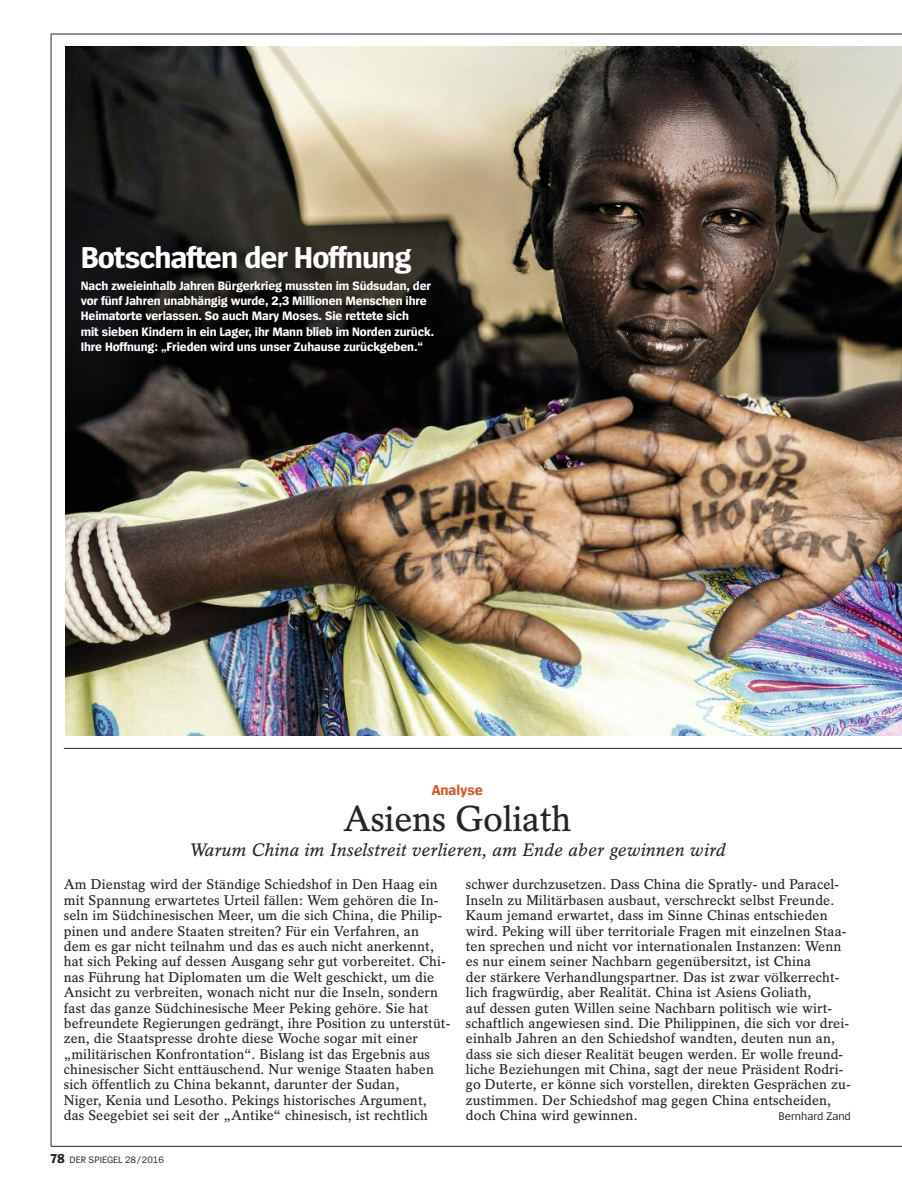
<style>
.page{position:relative;width:902px;height:1191px;background:#fff}
.page>*{position:absolute;margin:0;border:0;box-sizing:border-box;transform-origin:0 0}
.t1{font:600 36px "Spiegel Serif";letter-spacing:-.01em;color:#272627}
.t2{font:700 31.5px "Spiegel Sans";letter-spacing:-.03em;color:#fff}
.t3{font:italic 600 18px "Spiegel Serif";color:#272627}
.t4{font:700 15px "Spiegel Sans";letter-spacing:-.005em;color:#d3592c}
.t5{font:600 14.1px/15.3px "Spiegel Serif";letter-spacing:.005em;color:#272627}
.t6{font:700 12.75px/15.3px "Spiegel Sans";letter-spacing:-.01em;color:#fff}
.t7{font:11.7px "Spiegel Sans";color:#272627}
.t8{font:9.75px "Spiegel Sans";letter-spacing:-.005em;color:#272627}
.s1{font-weight:700;font-size:13.5px}
</style>
<div class="page">
<hr style="left:51px;top:34px;width:799px;height:1px;background:#272627">
<hr style="left:850px;top:34px;width:51px;height:1px;background:#272627">
<hr style="left:51px;top:34px;width:1px;height:1112px;background:#272627">
<hr style="left:51px;top:1146px;width:799px;height:1px;background:#272627">
<hr style="left:850px;top:1146px;width:51px;height:1px;background:#272627">
<img style="left:66px;top:47px;width:835px;height:688px">
<hr style="left:64px;top:748px;width:837px;height:1px;background:#272627">
<h2 class="t2" style="left:81px;top:246px;width:332px">Botschaften der Hoffnung</h2>
<p class="t6" style="left:81px;top:279px;width:355px">Nach zweieinhalb Jahren Bürgerkrieg mussten im Südsudan, der vor fünf Jahren unabhängig wurde, 2,3 Millionen Menschen ihre Heimatorte verlassen. So auch Mary Moses. Sie rettete sich<br>mit sieben Kindern in ein Lager, ihr Mann blieb im Norden zurück.<br>Ihre Hoffnung: „Frieden wird uns unser Zuhause zurückgeben.“</p>
<p class="t4" style="left:431px;top:784px;width:53px">Analyse</p>
<h1 class="t1" style="left:343px;top:805px;width:230px">Asiens Goliath</h1>
<p class="t3" style="left:189px;top:843px;width:538px">Warum China im Inselstreit verlieren, am Ende aber gewinnen wird</p>
<p class="t5" style="left:64px;top:878px;width:388px">Am Dienstag wird der Ständige Schiedshof in Den Haag ein mit Spannung erwartetes Urteil fällen: Wem gehören die In&shy;seln im Südchinesischen Meer, um die sich China, die Philip&shy;pinen und andere Staaten streiten? Für ein Verfahren, an<br>dem es gar nicht teilnahm und das es auch nicht anerkennt, hat sich Peking auf dessen Ausgang sehr gut vorbereitet. Chi&shy;nas Führung hat Diplomaten um die Welt geschickt, um die Ansicht zu verbreiten, wonach nicht nur die Inseln, sondern fast das ganze Südchinesische Meer Peking gehöre. Sie hat befreundete Regierungen gedrängt, ihre Position zu unterstüt&shy;zen, die Staatspresse drohte diese Woche sogar mit einer „militärischen Konfrontation“. Bislang ist das Ergebnis aus chinesischer Sicht enttäuschend. Nur wenige Staaten haben sich öffentlich zu China bekannt, darunter der Sudan,<br>Niger, Kenia und Lesotho. Pekings historisches Argument, das Seegebiet sei seit der „Antike“ chinesisch, ist rechtlich</p>
<p class="t5" style="left:466px;top:878px;width:386px">schwer durchzusetzen. Dass China die Spratly- und Paracel-Inseln zu Militärbasen ausbaut, verschreckt selbst Freunde.<br>Kaum jemand erwartet, dass im Sinne Chinas entschieden wird. Peking will über territoriale Fragen mit einzelnen Staa&shy;ten sprechen und nicht vor internationalen Instanzen: Wenn es nur einem seiner Nachbarn gegenübersitzt, ist China<br>der stärkere Verhandlungspartner. Das ist zwar völkerrecht&shy;lich fragwürdig, aber Realität. China ist Asiens Goliath,<br>auf dessen guten Willen seine Nachbarn politisch wie wirt&shy;schaftlich angewiesen sind. Die Philippinen, die sich vor drei&shy;einhalb Jahren an den Schiedshof wandten, deuten nun an, dass sie sich dieser Realität beugen werden. Er wolle freund&shy;liche Beziehungen mit China, sagt der neue Präsident Rodri&shy;go Duterte, er könne sich vorstellen, direkten Gesprächen zu&shy;zustimmen. Der Schiedshof mag gegen China entscheiden, doch China wird gewinnen.</p>
<p class="t7" style="left:778px;top:1112px;width:74px">Bernhard Zand</p>
<p class="t8" style="left:51px;top:1156px;width:115px"><span class="s1">78</span> DER SPIEGEL 28/2016</p>
</div>
